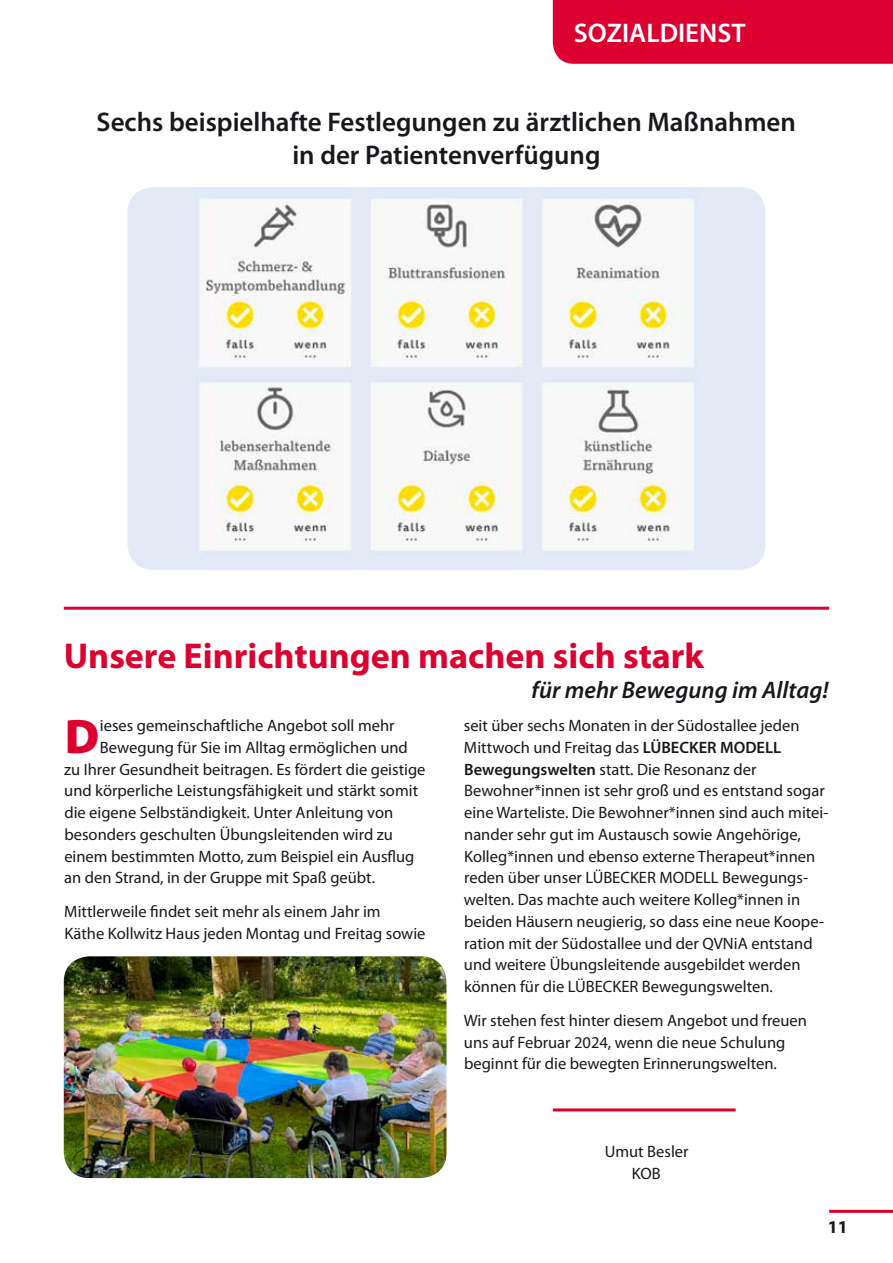
<style>
.page{position:relative;width:893px;height:1263px;background:#fff}
.page>*{position:absolute;margin:0;border:0;box-sizing:border-box;transform-origin:0 0}
.t1{font:900 48.75px "Myriad Pro";color:#dc0031}
.t2{font:700 36px "Myriad Pro";color:#dc0031}
.t3{font:600 27px/33px "Myriad Pro";color:#1a171c;text-align:center}
.t4{font:600 27px "Myriad Pro";color:#fff}
.t5{font:italic 600 24px "Myriad Pro";color:#1a171c}
.t6{font:700 18px "Myriad Pro";color:#1a171c}
.t7{font:16.5px/21.8px "Myriad Pro";color:#1a171c}
.s1{font-weight:600}
</style>
<div class="page">
<hr style="left:829px;top:1210px;width:64px;height:3px;background:#dc0031">
<div style="left:553px;top:0;width:340px;height:64px;background:#dc0031"></div>
<hr style="left:553px;top:1108px;width:183px;height:3px;background:#dc0031">
<img style="left:64px;top:956px;width:382px;height:222px;border-radius:26px">
<hr style="left:64px;top:607px;width:765px;height:3px;background:#dc0031">
<img style="left:127px;top:187px;width:638px;height:383px;border-radius:26px">
<h3 class="t4" style="left:574px;top:19px;width:173px">SOZIALDIENST</h3>
<h3 class="t3" style="left:96px;top:106px;width:701px">Sechs beispielhafte Festlegungen zu ärztlichen Maßnahmen in der Patientenverfügung</h3>
<h2 class="t2" style="left:64px;top:642px;width:642px">Unsere Einrichtungen machen sich stark</h2>
<h3 class="t5" style="left:532px;top:680px;width:298px">für mehr Bewegung im Alltag!</h3>
<h1 class="t1" style="left:65px;top:711px;width:36px">D</h1>
<p class="t7" style="left:100px;top:715px;width:296px">ieses gemeinschaftliche Angebot soll mehr</p>
<p class="t7" style="left:100px;top:737px;width:309px">Bewegung für Sie im Alltag ermöglichen und</p>
<p class="t7" style="left:64px;top:759px;width:363px">zu Ihrer Gesundheit beitragen. Es fördert die geistige</p>
<p class="t7" style="left:64px;top:781px;width:355px">und körperliche Leistungsfähigkeit und stärkt somit</p>
<p class="t7" style="left:64px;top:802px;width:330px">die eigene Selbständigkeit. Unter Anleitung von</p>
<p class="t7" style="left:64px;top:824px;width:330px">besonders geschulten Übungsleitenden wird zu</p>
<p class="t7" style="left:64px;top:846px;width:352px">einem bestimmten Motto, zum Beispiel ein Ausflug</p>
<p class="t7" style="left:64px;top:868px;width:312px">an den Strand, in der Gruppe mit Spaß geübt.</p>
<p class="t7" style="left:64px;top:901px;width:363px">Mittlerweile findet seit mehr als einem Jahr im<br>Käthe Kollwitz Haus jeden Montag und Freitag sowie</p>
<p class="t7" style="left:464px;top:715px;width:366px">seit über sechs Monaten in der Südostallee jeden Mittwoch und Freitag das <span class="s1">LÜBECKER MODELL Bewegungswelten</span> statt. Die Resonanz der Bewohner*innen ist sehr groß und es entstand sogar eine Warteliste. Die Bewohner*innen sind auch mitei&shy;nander sehr gut im Austausch sowie Angehörige, Kolleg*innen und ebenso externe Therapeut*innen reden über unser LÜBECKER MODELL Bewegungs&shy;welten. Das machte auch weitere Kolleg*innen in beiden Häusern neugierig, so dass eine neue Koope&shy;ration mit der Südostallee und der QVNiA entstand und weitere Übungsleitende ausgebildet werden können für die LÜBECKER Bewegungswelten.</p>
<p class="t7" style="left:464px;top:1010px;width:345px">Wir stehen fest hinter diesem Angebot und freuen uns auf Februar 2024, wenn die neue Schulung beginnt für die bewegten Erinnerungswelten.</p>
<p class="t7" style="left:605px;top:1141px;width:85px;text-align:center">Umut Besler<br>KOB</p>
<p class="t6" style="left:828px;top:1220px;width:21px">11</p>
</div>
